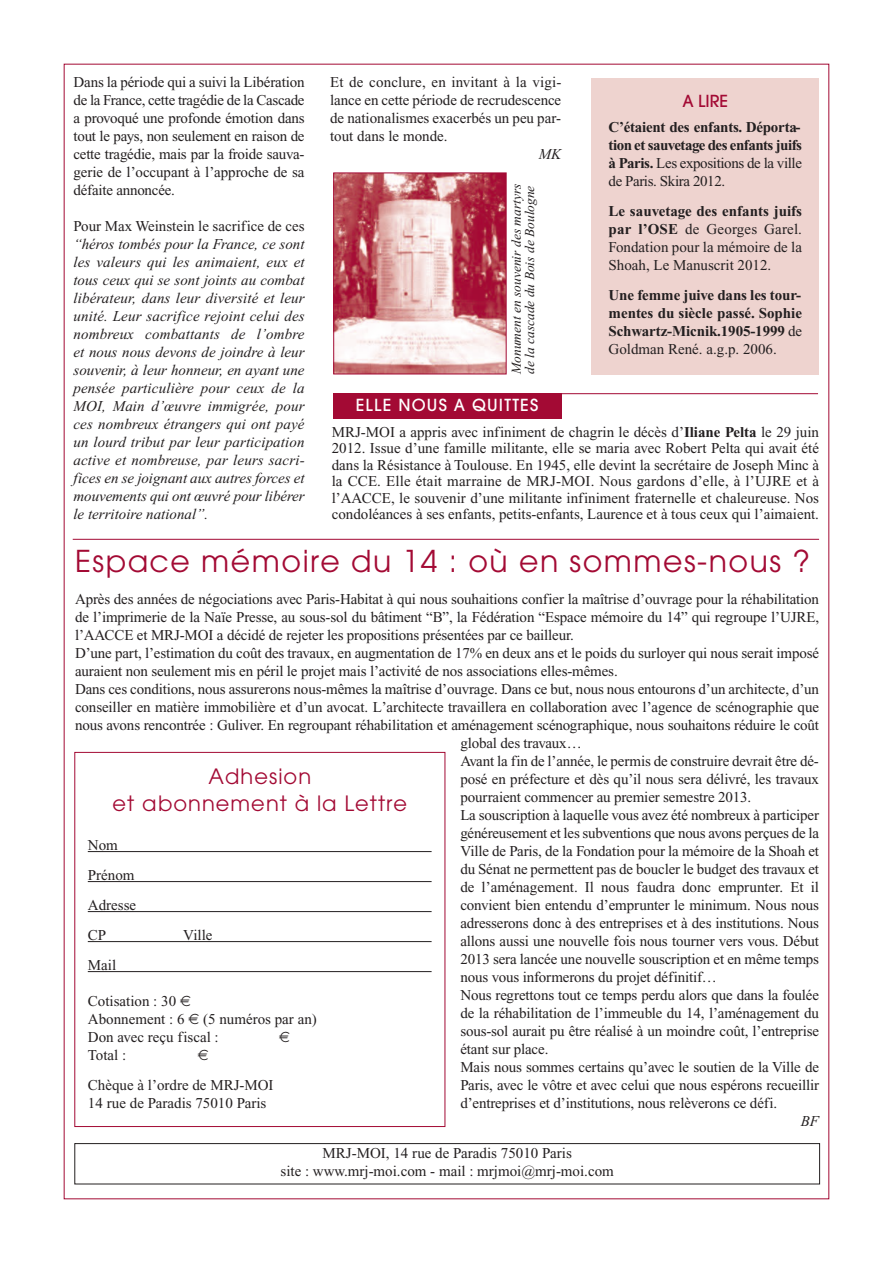
<style>
.page{position:relative;width:893px;height:1263px;background:#fff}
.page>*{position:absolute;margin:0;border:0;box-sizing:border-box;transform-origin:0 0}
.t1{font:30px "Avant Garde";letter-spacing:.05em;color:#a30a34}
.t2{font:21px/27px "Avant Garde";letter-spacing:.05em;color:#a30a34;text-align:center}
.t3{font:500 16.5px "Avant Garde";letter-spacing:.075em;color:#fff}
.t4{font:500 16.5px "Avant Garde";color:#a30a34}
.t5{font:15px/18px "Times New Roman";letter-spacing:-.01em;color:#231f20;text-align:justify}
.t6{font:italic 15px/18px "Times New Roman";letter-spacing:-.005em;color:#231f20;text-align:justify}
.t7{font:700 15px/18px "Times New Roman";letter-spacing:-.015em;color:#231f20;text-align:justify}
.t8{font:italic 13.5px/13.5px "Times New Roman";color:#231f20}
.s1{font-weight:400}
.s2{font-weight:700}
</style>
<div class="page">
<div style="left:74px;top:1143px;width:746px;height:41px;border:1px solid #231f20"></div>
<hr style="left:73px;top:539px;width:746px;height:1px;background:#a30a34">
<img style="left:335px;top:175px;width:169px;height:197px">
<div style="left:333px;top:173px;width:173px;height:201px;border:1px solid #a30a34"></div>
<div style="left:591px;top:78px;width:228px;height:296px;background:#eed3cf"></div>
<div style="left:74px;top:752px;width:371px;height:375px;border:1px solid #a30a34"></div>
<div style="left:333px;top:393px;width:228px;height:26px;background:#a30a34"></div>
<hr style="left:560px;top:393px;width:258px;height:1px;background:#a30a34">
<hr style="left:88px;top:851px;width:344px;height:1px;background:#231f20">
<hr style="left:88px;top:881px;width:344px;height:1px;background:#231f20">
<hr style="left:88px;top:911px;width:344px;height:1px;background:#231f20">
<hr style="left:88px;top:941px;width:344px;height:1px;background:#231f20">
<hr style="left:88px;top:971px;width:344px;height:1px;background:#231f20">
<p class="t5" style="left:73px;top:74px;width:233px">Dans la période qui a suivi la Libération de la France, cette tragédie de la Cascade a provoqué une profonde émotion dans tout le pays, non seulement en raison de cette tragédie, mais par la froide sauva&shy;gerie de l’occupant à l’approche de sa défaite annoncée.</p>
<p class="t5" style="left:73px;top:218px;width:233px">Pour Max Weinstein le sacrifice de ces</p>
<p class="t6" style="left:73px;top:236px;width:233px">“héros tombés pour la France, ce sont les valeurs qui les animaient, eux et tous ceux qui se sont joints au combat libérateur, dans leur diversité et leur unité. Leur sacrifice rejoint celui des nombreux combattants de l’ombre et nous nous devons de joindre à leur souvenir, à leur honneur, en ayant une pensée particulière pour ceux de la MOI, Main d’œuvre immigrée, pour ces nombreux étrangers qui ont payé un lourd tribut par leur participation active et nombreuse, par leurs sacri&shy;fices en se joignant aux autres forces et mouvements qui ont œuvré pour libérer le territoire national”.</p>
<p class="t5" style="left:330px;top:74px;width:233px">Et de conclure, en invitant à la vigi&shy;lance en cette période de recrudescence de nationalismes exacerbés un peu par&shy;tout dans le monde.</p>
<p class="t6" style="left:539px;top:146px;width:24px">MK</p>
<p class="t8" style="left:511px;top:374px;width:192px;rotate:-90deg">Monument en souvenir des martyrs de la cascade du Bois de Boulogne</p>
<p class="t3" style="left:356px;top:398px;width:184px">ELLE NOUS A QUITTES</p>
<p class="t4" style="left:682px;top:95px;width:47px">A LIRE</p>
<p class="t7" style="left:608px;top:120px;width:195px">C’étaient des enfants. Déporta&shy;tion et sauvetage des enfants juifs à Paris. <span class="s1">Les expositions de la ville de Paris. Skira 2012.</span></p>
<p class="t5" style="left:608px;top:204px;width:195px"><span class="s2">Le sauvetage des enfants juifs par l’OSE</span> de Georges Garel.<br>Fondation pour la mémoire de la Shoah, Le Manuscrit 2012.</p>
<p class="t7" style="left:608px;top:288px;width:195px">Une femme juive dans les tour&shy;mentes du siècle passé. Sophie Schwartz-Micnik.1905-1999 <span class="s1">de Goldman René. a.g.p. 2006.</span></p>
<p class="t5" style="left:332px;top:425px;width:489px;line-height:16.5px">MRJ-MOI a appris avec infiniment de chagrin le décès d’<span class="s2">Iliane Pelta</span> le 29 juin 2012. Issue d’une famille militante, elle se maria avec Robert Pelta qui avait été dans la Résistance à Toulouse. En 1945, elle devint la secrétaire de Joseph Minc à la CCE. Elle était marraine de MRJ-MOI. Nous gardons d’elle, à l’UJRE et à l’AACCE, le souvenir d’une militante infiniment fraternelle et chaleureuse. Nos condoléances à ses enfants, petits-enfants, Laurence et à tous ceux qui l’aimaient.</p>
<h1 class="t1" style="left:75px;top:550px;width:736px">Espace mémoire du 14 : où en sommes-nous ?</h1>
<p class="t5" style="left:75px;top:591px;width:745px">Après des années de négociations avec Paris-Habitat à qui nous souhaitions confier la maîtrise d’ouvrage pour la réhabilitation</p>
<p class="t5" style="left:75px;top:609px;width:745px">de l’imprimerie de la Naïe Presse, au sous-sol du bâtiment “B”, la Fédération “Espace mémoire du 14” qui regroupe l’UJRE,</p>
<p class="t5" style="left:75px;top:627px;width:500px">l’AACCE et MRJ-MOI a décidé de rejeter les propositions présentées par ce bailleur.</p>
<p class="t5" style="left:75px;top:645px;width:745px">D’une part, l’estimation du coût des travaux, en augmentation de 17% en deux ans et le poids du surloyer qui nous serait imposé</p>
<p class="t5" style="left:75px;top:663px;width:544px">auraient non seulement mis en péril le projet mais l’activité de nos associations elles-mêmes.</p>
<p class="t5" style="left:75px;top:681px;width:745px">Dans ces conditions, nous assurerons nous-mêmes la maîtrise d’ouvrage. Dans ce but, nous nous entourons d’un architecte, d’un</p>
<p class="t5" style="left:75px;top:699px;width:745px">conseiller en matière immobilière et d’un avocat. L’architecte travaillera en collaboration avec l’agence de scénographie que</p>
<p class="t5" style="left:75px;top:717px;width:745px">nous avons rencontrée : Guliver. En regroupant réhabilitation et aménagement scénographique, nous souhaitons réduire le coût</p>
<p class="t5" style="left:460px;top:735px;width:123px">global des travaux…</p>
<p class="t5" style="left:460px;top:753px;width:360px">Avant la fin de l’année, le permis de construire devrait être dé-</p>
<p class="t5" style="left:460px;top:771px;width:360px">posé en préfecture et dès qu’il nous sera délivré, les travaux</p>
<p class="t5" style="left:460px;top:789px;width:292px">pourraient commencer au premier semestre 2013.</p>
<p class="t5" style="left:460px;top:807px;width:360px">La souscription à laquelle vous avez été nombreux à participer</p>
<p class="t5" style="left:460px;top:825px;width:360px">généreusement et les subventions que nous avons perçues de la</p>
<p class="t5" style="left:460px;top:843px;width:360px">Ville de Paris, de la Fondation pour la mémoire de la Shoah et</p>
<p class="t5" style="left:460px;top:861px;width:360px">du Sénat ne permettent pas de boucler le budget des travaux et</p>
<p class="t5" style="left:460px;top:879px;width:360px">de l’aménagement. Il nous faudra donc emprunter. Et il</p>
<p class="t5" style="left:460px;top:897px;width:360px">convient bien entendu d’emprunter le minimum. Nous nous</p>
<p class="t5" style="left:460px;top:915px;width:360px">adresserons donc à des entreprises et à des institutions. Nous</p>
<p class="t5" style="left:460px;top:933px;width:360px">allons aussi une nouvelle fois nous tourner vers vous. Début</p>
<p class="t5" style="left:460px;top:951px;width:360px">2013 sera lancée une nouvelle souscription et en même temps</p>
<p class="t5" style="left:460px;top:969px;width:258px">nous vous informerons du projet définitif…</p>
<p class="t5" style="left:460px;top:987px;width:360px">Nous regrettons tout ce temps perdu alors que dans la foulée</p>
<p class="t5" style="left:460px;top:1005px;width:360px">de la réhabilitation de l’immeuble du 14, l’aménagement du</p>
<p class="t5" style="left:460px;top:1023px;width:360px">sous-sol aurait pu être réalisé à un moindre coût, l’entreprise</p>
<p class="t5" style="left:460px;top:1041px;width:90px">étant sur place.</p>
<p class="t5" style="left:460px;top:1059px;width:360px">Mais nous sommes certains qu’avec le soutien de la Ville de</p>
<p class="t5" style="left:460px;top:1077px;width:360px">Paris, avec le vôtre et avec celui que nous espérons recueillir</p>
<p class="t5" style="left:460px;top:1095px;width:318px">d’entreprises et d’institutions, nous relèverons ce défi.</p>
<p class="t6" style="left:801px;top:1113px;width:20px">BF</p>
<h2 class="t2" style="left:113px;top:764px;width:296px">Adhesion<br>et abonnement à la Lettre</h2>
<p class="t5" style="left:88px;top:831px;width:50px;line-height:30px;text-align:left">Nom<br>Prénom<br>Adresse<br>CP</p>
<p class="t5" style="left:183px;top:927px;width:31px">Ville</p>
<p class="t5" style="left:88px;top:957px;width:30px">Mail</p>
<p class="t5" style="left:88px;top:993px;width:230px;text-align:left">Cotisation : 30<br>Abonnement : 6 (5 numéros par an)<br>Don avec reçu fiscal :<br>Total :</p>
<p class="t5" style="left:88px;top:1077px;width:187px">Chèque à l’ordre de MRJ-MOI<br>14 rue de Paradis 75010 Paris</p>
<p class="t5" style="left:280px;top:1146px;width:335px;text-align:center">MRJ-MOI, 14 rue de Paradis 75010 Paris<br>site : www.mrj-moi.com - mail : mrjmoi@mrj-moi.com</p>
</div>
